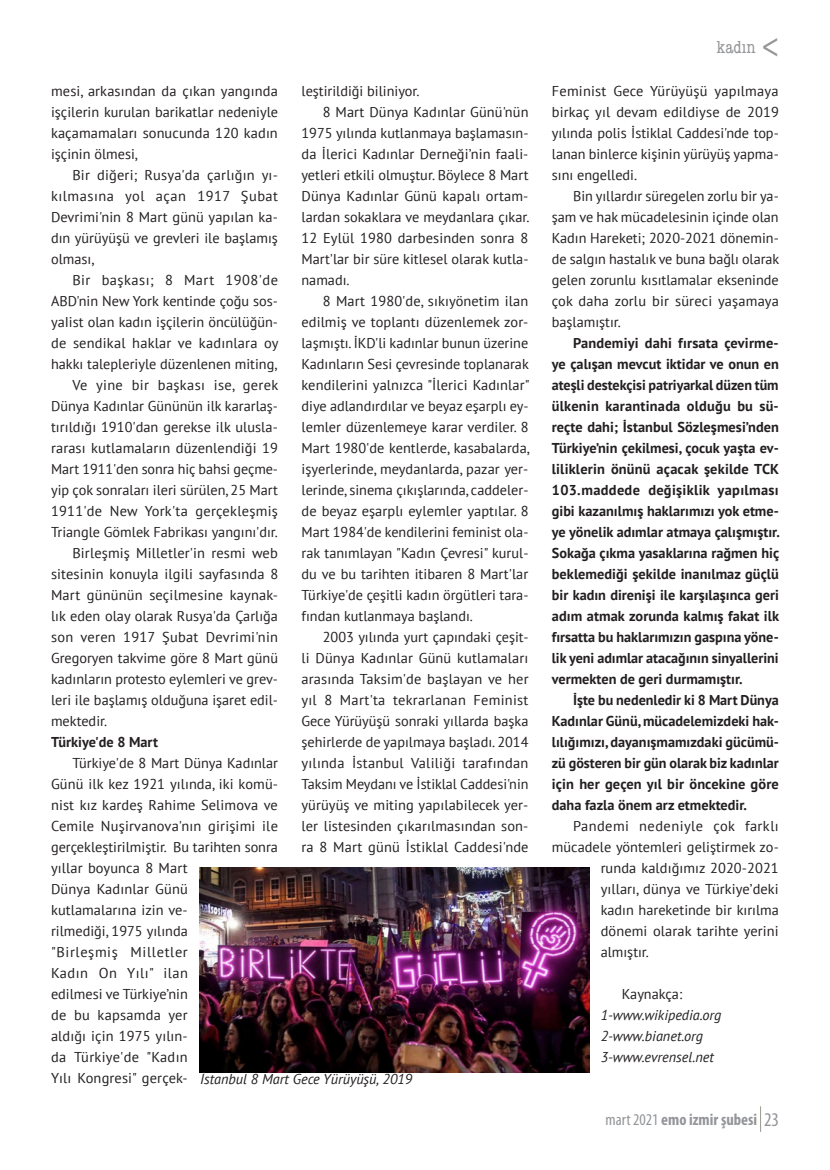
<style>
.page{position:relative;width:830px;height:1170px;background:#fff}
.page>*{position:absolute;margin:0;border:0;box-sizing:border-box;transform-origin:0 0}
.t1{font:condensed 18px "American Typewriter";letter-spacing:.01em;color:#939598}
.t2{font:700 condensed 16.5px "Myriad Pro";color:#939598}
.t3{font:14.25px/21px "PT Sans";color:#231f20;text-align:justify}
.t4{font:700 14.25px/21px "PT Sans";color:#231f20;text-align:justify}
.t5{font:14.25px "PT Sans";letter-spacing:.02em;color:#231f20}
.t6{font:italic 14.25px/21px "PT Sans";color:#231f20}
.t7{font:14.25px "PT Sans";letter-spacing:.025em;color:#231f20}
.t8{font:14.25px "PT Sans";letter-spacing:.03em;color:#231f20}
.t9{font:14.25px "PT Sans";letter-spacing:.035em;color:#231f20}
.s1{font-weight:400}
.s2{font-weight:400;font-size:19.5px}
</style>
<div class="page">
<img style="left:199px;top:867px;width:390px;height:205px">
<p class="t3" style="left:301px;top:81px;width:119px">leştirildiği biliniyor.</p>
<p class="t3" style="left:322px;top:102px;width:207px">8 Mart Dünya Kadınlar Günü'nün</p>
<p class="t3" style="left:301px;top:123px;width:228px">1975 yılında kutlanmaya başlamasın-</p>
<p class="t3" style="left:301px;top:144px;width:228px">da İlerici Kadınlar Derneği’nin faali-</p>
<p class="t3" style="left:301px;top:165px;width:228px">yetleri etkili olmuştur. Böylece 8 Mart</p>
<p class="t3" style="left:301px;top:186px;width:228px">Dünya Kadınlar Günü kapalı ortam-</p>
<p class="t3" style="left:301px;top:207px;width:229px">lardan sokaklara ve meydanlara çıkar.</p>
<p class="t3" style="left:301px;top:228px;width:228px">12 Eylül 1980 darbesinden sonra 8</p>
<p class="t3" style="left:301px;top:249px;width:228px">Mart'lar bir süre kitlesel olarak kutla-</p>
<p class="t3" style="left:301px;top:270px;width:50px">namadı.</p>
<p class="t3" style="left:322px;top:291px;width:207px">8 Mart 1980'de, sıkıyönetim ilan</p>
<p class="t3" style="left:301px;top:312px;width:228px">edilmiş ve toplantı düzenlemek zor-</p>
<p class="t3" style="left:301px;top:333px;width:228px">laşmıştı. İKD'li kadınlar bunun üzerine</p>
<p class="t3" style="left:301px;top:354px;width:229px">Kadınların Sesi çevresinde toplanarak</p>
<p class="t3" style="left:301px;top:375px;width:229px">kendilerini yalnızca "İlerici Kadınlar"</p>
<p class="t3" style="left:301px;top:396px;width:228px">diye adlandırdılar ve beyaz eşarplı ey-</p>
<p class="t3" style="left:301px;top:417px;width:228px">lemler düzenlemeye karar verdiler. 8</p>
<p class="t3" style="left:301px;top:438px;width:229px">Mart 1980'de kentlerde, kasabalarda,</p>
<p class="t3" style="left:301px;top:459px;width:228px">işyerlerinde, meydanlarda, pazar yer-</p>
<p class="t3" style="left:301px;top:480px;width:228px">lerinde, sinema çıkışlarında, caddeler-</p>
<p class="t3" style="left:301px;top:501px;width:228px">de beyaz eşarplı eylemler yaptılar. 8</p>
<p class="t3" style="left:301px;top:522px;width:228px">Mart 1984'de kendilerini feminist ola-</p>
<p class="t3" style="left:301px;top:543px;width:228px">rak tanımlayan "Kadın Çevresi" kurul-</p>
<p class="t3" style="left:301px;top:564px;width:228px">du ve bu tarihten itibaren 8 Mart'lar</p>
<p class="t3" style="left:301px;top:585px;width:228px">Türkiye'de çeşitli kadın örgütleri tara-</p>
<p class="t3" style="left:301px;top:606px;width:173px">fından kutlanmaya başlandı.</p>
<p class="t3" style="left:322px;top:627px;width:207px">2003 yılında yurt çapındaki çeşit-</p>
<p class="t3" style="left:301px;top:648px;width:228px">li Dünya Kadınlar Günü kutlamaları</p>
<p class="t3" style="left:301px;top:669px;width:228px">arasında Taksim'de başlayan ve her</p>
<p class="t5" style="left:301px;top:692px;width:228px">yıl 8 Mart'ta tekrarlanan Feminist</p>
<p class="t3" style="left:301px;top:711px;width:228px">Gece Yürüyüşü sonraki yıllarda başka</p>
<p class="t3" style="left:301px;top:732px;width:228px">şehirlerde de yapılmaya başladı. 2014</p>
<p class="t5" style="left:301px;top:755px;width:228px">yılında İstanbul Valiliği tarafından</p>
<p class="t3" style="left:301px;top:774px;width:228px">Taksim Meydanı ve İstiklal Caddesi'nin</p>
<p class="t3" style="left:301px;top:795px;width:228px">yürüyüş ve miting yapılabilecek yer-</p>
<p class="t3" style="left:301px;top:816px;width:228px">ler listesinden çıkarılmasından son-</p>
<p class="t3" style="left:301px;top:837px;width:228px">ra 8 Mart günü İstiklal Caddesi'nde</p>
<p class="t3" style="left:51px;top:81px;width:228px">mesi, arkasından da çıkan yangında işçilerin kurulan barikatlar nedeniyle kaçamamaları sonucunda 120 kadın işçinin ölmesi,</p>
<p class="t3" style="left:51px;top:165px;width:228px;text-indent:21px">Bir diğeri; Rusya'da çarlığın yı&shy;kılmasına yol açan 1917 Şubat Devrimi'nin 8 Mart günü yapılan ka&shy;dın yürüyüşü ve grevleri ile başlamış olması,</p>
<p class="t9" style="left:72px;top:272px;width:207px">Bir başkası; 8 Mart 1908'de</p>
<p class="t3" style="left:51px;top:291px;width:228px">ABD'nin New York kentinde çoğu sos-</p>
<p class="t3" style="left:51px;top:312px;width:228px">yaIist olan kadın işçilerin öncülüğün-</p>
<p class="t3" style="left:51px;top:333px;width:229px">de sendikal haklar ve kadınlara oy</p>
<p class="t3" style="left:51px;top:354px;width:227px">hakkı talepleriyle düzenlenen miting,</p>
<p class="t7" style="left:72px;top:377px;width:207px">Ve yine bir başkası ise, gerek</p>
<p class="t3" style="left:51px;top:396px;width:228px">Dünya Kadınlar Gününün ilk kararlaş-</p>
<p class="t3" style="left:51px;top:417px;width:228px">tırıldığı 1910'dan gerekse ilk ulusla-</p>
<p class="t3" style="left:51px;top:438px;width:228px">rarası kutlamaların düzenlendiği 19</p>
<p class="t3" style="left:51px;top:459px;width:228px">Mart 1911'den sonra hiç bahsi geçme-</p>
<p class="t3" style="left:51px;top:480px;width:228px">yip çok sonraları ileri sürülen, 25 Mart</p>
<p class="t5" style="left:51px;top:503px;width:228px">1911'de New York'ta gerçekleşmiş</p>
<p class="t3" style="left:51px;top:522px;width:228px">Triangle Gömlek Fabrikası yangını'dır.</p>
<p class="t3" style="left:72px;top:543px;width:207px">Birleşmiş Milletler'in resmi web</p>
<p class="t3" style="left:51px;top:564px;width:228px">sitesinin konuyla ilgili sayfasında 8</p>
<p class="t3" style="left:51px;top:585px;width:228px">Mart gününün seçilmesine kaynak-</p>
<p class="t3" style="left:51px;top:606px;width:228px">lık eden olay olarak Rusya'da Çarlığa</p>
<p class="t5" style="left:51px;top:629px;width:228px">son veren 1917 Şubat Devrimi'nin</p>
<p class="t3" style="left:51px;top:648px;width:228px">Gregoryen takvime göre 8 Mart günü</p>
<p class="t3" style="left:51px;top:669px;width:228px">kadınların protesto eylemleri ve grev-</p>
<p class="t3" style="left:51px;top:690px;width:228px">leri ile başlamış olduğuna işaret edil-</p>
<p class="t3" style="left:51px;top:711px;width:58px">mektedir.</p>
<p class="t4" style="left:51px;top:732px;width:108px">Türkiye'de 8 Mart</p>
<p class="t3" style="left:51px;top:753px;width:228px;text-align:left;text-indent:21px">Türkiye'de 8 Mart Dünya Kadınlar<br>Günü ilk kez 1921 yılında, iki komü&shy;nist kız kardeş Rahime Selimova ve<br>Cemile Nuşirvanova'nın girişimi ile gerçekleştirilmiştir. Bu tarihten sonra yıllar boyunca 8 Mart<br>Dünya Kadınlar Günü<br>kutlamalarına izin ve-<br>rilmediği, 1975 yılında<br>"Birleşmiş Milletler<br>Kadın On Yılı" ilan<br>edilmesi ve Türkiye’nin<br>de bu kapsamda yer<br>aldığı için 1975 yılın-<br>da Türkiye'de "Kadın<br>Yılı Kongresi" gerçek-</p>
<p class="t6" style="left:200px;top:1068px;width:214px">İstanbul 8 Mart Gece Yürüyüşü, 2019</p>
<p class="t1" style="left:716px;top:37px;width:40px">kadın</p>
<p class="t3" style="left:551px;top:81px;width:228px">Feminist Gece Yürüyüşü yapılmaya birkaç yıl devam edildiyse de 2019 yılında polis İstiklal Caddesi'nde top&shy;lanan binlerce kişinin yürüyüş yapma&shy;sını engelledi.</p>
<p class="t3" style="left:551px;top:186px;width:229px;text-indent:21px">Bin yıllardır süregelen zorlu bir ya&shy;şam ve hak mücadelesinin içinde olan Kadın Hareketi; 2020-2021 dönemin&shy;de salgın hastalık ve buna bağlı olarak gelen zorunlu kısıtlamalar ekseninde çok daha zorlu bir süreci yaşamaya başlamıştır.</p>
<p class="t4" style="left:551px;top:333px;width:229px;text-indent:21px">Pandemiyi dahi fırsata çevirme&shy;ye çalışan mevcut iktidar ve onun en ateşli destekçisi patriyarkal düzen tüm ülkenin karantinada olduğu bu sü&shy;reçte dahi; İstanbul Sözleşmesi’nden Türkiye’nin çekilmesi, çocuk yaşta ev&shy;liliklerin önünü açacak şekilde TCK 103.maddede değişiklik yapılması gibi kazanılmış haklarımızı yok etme&shy;ye yönelik adımlar atmaya çalışmıştır.<br>Sokağa çıkma yasaklarına rağmen hiç beklemediği şekilde inanılmaz güçlü bir kadın direnişi ile karşılaşınca geri adım atmak zorunda kalmış fakat ilk fırsatta bu haklarımızın gaspına yöne&shy;lik yeni adımlar atacağının sinyallerini vermekten de geri durmamıştır.</p>
<p class="t4" style="left:551px;top:690px;width:228px;text-indent:21px">İşte bu nedenledir ki 8 Mart Dünya Kadınlar Günü, mücadelemizdeki hak&shy;lılığımızı, dayanışmamızdaki gücümü&shy;zü gösteren bir gün olarak biz kadınlar için her geçen yıl bir öncekine göre daha fazla önem arz etmektedir.</p>
<p class="t8" style="left:573px;top:818px;width:207px">Pandemi nedeniyle çok farklı</p>
<p class="t3" style="left:551px;top:837px;width:228px">mücadele yöntemleri geliştirmek zo-</p>
<p class="t3" style="left:600px;top:858px;width:179px">runda kaldığımız 2020-2021</p>
<p class="t3" style="left:600px;top:879px;width:179px">yılları, dünya ve Türkiye’deki</p>
<p class="t3" style="left:600px;top:900px;width:179px">kadın hareketinde bir kırılma</p>
<p class="t3" style="left:600px;top:921px;width:179px">dönemi olarak tarihte yerini</p>
<p class="t3" style="left:600px;top:942px;width:50px">almıştır.</p>
<p class="t3" style="left:621px;top:984px;width:62px">Kaynakça:</p>
<p class="t6" style="left:600px;top:1005px;width:122px">1-www.wikipedia.org<br>2-www.bianet.org<br>3-www.evrensel.net</p>
<p class="t2" style="left:605px;top:1109px;width:175px"><span class="s1">mart 2021</span> emo izmir şubesi <span class="s2">23</span></p>
</div>
